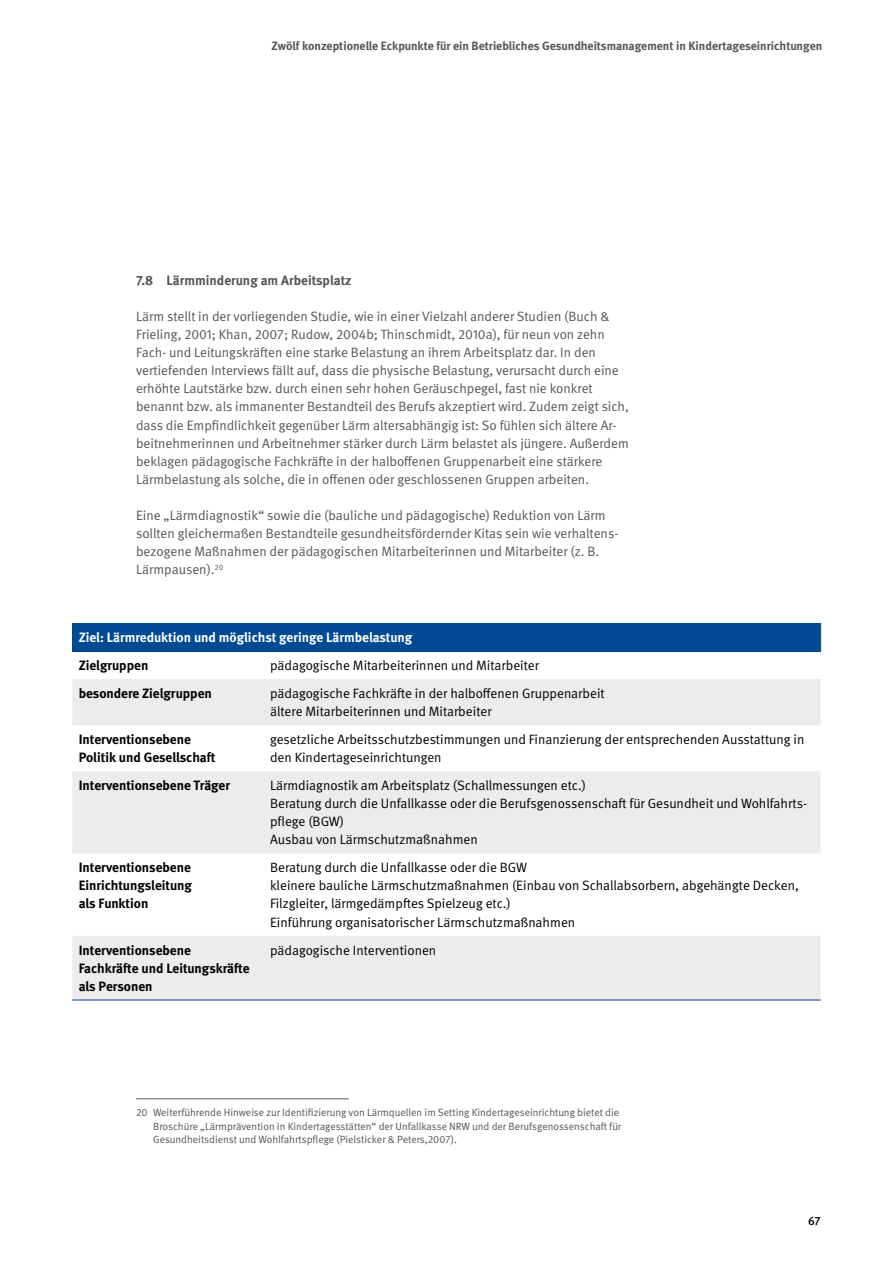
<style>
.page{position:relative;width:893px;height:1263px;background:#fff}
.page>*{position:absolute;margin:0;border:0;box-sizing:border-box;transform-origin:0 0}
.t1{font:13.5px/18.1px "DGUV Meta";color:#565656}
.t2{font:13.5px/18.1px "DGUV Meta";color:#000}
.t3{font:700 13.5px/18.1px "DGUV Meta";color:#000}
.t4{font:700 13.5px "DGUV Meta";color:#fff}
.t5{font:700 13.5px "DGUV Meta";color:#565656}
.t6{font:700 12px "DGUV Meta";color:#565656}
.t7{font:500 12px "DGUV Meta";color:#000}
.t8{font:10.5px/13.5px "DGUV Meta";color:#565656}
</style>
<div class="page">
<div style="left:72px;top:623px;width:749px;height:28px;background:#004993"></div>
<svg style="left:72px;top:679px;width:749px;height:321px;fill:#ececed"></svg>
<svg style="left:820px;top:623px;width:1px;height:28px"></svg>
<hr style="left:72px;top:1000px;width:192px;height:1px;background:#004993">
<hr style="left:264px;top:1000px;width:557px;height:1px;background:#004993">
<hr style="left:136px;top:1098px;width:213px;height:1px;background:#565656">
<p class="t6" style="left:272px;top:39px;width:552px">Zwölf konzeptionelle Eckpunkte für ein Betriebliches Gesundheitsmanagement in Kindertageseinrichtungen</p>
<p class="t5" style="left:136px;top:272px;width:217px">7.8 Lärmminderung am Arbeitsplatz</p>
<p class="t1" style="left:136px;top:308px;width:494px">Lärm stellt in der vorliegenden Studie, wie in einer Vielzahl anderer Studien (Buch &amp; Frieling, 2001; Khan, 2007; Rudow, 2004b; Thinschmidt, 2010a), für neun von zehn Fach- und Leitungskräften eine starke Belastung an ihrem Arbeitsplatz dar. In den vertiefenden Interviews fällt auf, dass die physische Belastung, verursacht durch eine erhöhte Lautstärke bzw. durch einen sehr hohen Geräuschpegel, fast nie konkret benannt bzw. als immanenter Bestandteil des Berufs akzeptiert wird. Zudem zeigt sich, dass die Empfindlichkeit gegenüber Lärm altersabhängig ist: So fühlen sich ältere Ar&shy;beitnehmerinnen und Arbeitnehmer stärker durch Lärm belastet als jüngere. Außerdem beklagen pädagogische Fachkräfte in der halboffenen Gruppenarbeit eine stärkere Lärmbelastung als solche, die in offenen oder geschlossenen Gruppen arbeiten.</p>
<p class="t1" style="left:136px;top:506px;width:484px">Eine „Lärmdiagnostik“ sowie die (bauliche und pädagogische) Reduktion von Lärm sollten gleichermaßen Bestandteile gesundheitsfördernder Kitas sein wie verhaltens&shy;bezogene Maßnahmen der pädagogischen Mitarbeiterinnen und Mitarbeiter (z. B.<br>Lärmpausen).<sup>20</sup></p>
<p class="t4" style="left:79px;top:629px;width:335px">Ziel: Lärmreduktion und möglichst geringe Lärmbelastung</p>
<p class="t3" style="left:79px;top:656px;width:71px">Zielgruppen</p>
<p class="t2" style="left:270px;top:656px;width:270px">pädagogische Mitarbeiterinnen und Mitarbeiter</p>
<p class="t3" style="left:79px;top:684px;width:135px">besondere Zielgruppen</p>
<p class="t2" style="left:270px;top:684px;width:336px">pädagogische Fachkräfte in der halboffenen Gruppenarbeit ältere Mitarbeiterinnen und Mitarbeiter</p>
<p class="t3" style="left:79px;top:730px;width:138px">Interventionsebene<br>Politik und Gesellschaft</p>
<p class="t2" style="left:270px;top:730px;width:536px">gesetzliche Arbeitsschutzbestimmungen und Finanzierung der entsprechenden Ausstattung in den Kindertageseinrichtungen</p>
<p class="t3" style="left:79px;top:777px;width:153px">Interventionsebene Träger</p>
<p class="t2" style="left:270px;top:776px;width:538px">Lärmdiagnostik am Arbeitsplatz (Schallmessungen etc.)<br>Beratung durch die Unfallkasse oder die Berufsgenossenschaft für Gesundheit und Wohlfahrts&shy;pflege (BGW)<br>Ausbau von Lärmschutzmaßnahmen</p>
<p class="t3" style="left:79px;top:859px;width:115px;text-align:justify">Interventionsebene Einrichtungsleitung als Funktion</p>
<p class="t2" style="left:270px;top:859px;width:530px">Beratung durch die Unfallkasse oder die BGW<br>kleinere bauliche Lärmschutzmaßnahmen (Einbau von Schallabsorbern, abgehängte Decken, Filzgleiter, lärmgedämpftes Spielzeug etc.)<br>Einführung organisatorischer Lärmschutzmaßnahmen</p>
<p class="t3" style="left:79px;top:941px;width:173px">Interventionsebene<br>Fachkräfte und Leitungskräfte als Personen</p>
<p class="t2" style="left:270px;top:941px;width:168px">pädagogische Interventionen</p>
<p class="t8" style="left:153px;top:1106px;width:470px;text-indent:-17px">20 Weiterführende Hinweise zur Identifizierung von Lärmquellen im Setting Kindertageseinrichtung bietet die<br>Broschüre „Lärmprävention in Kindertagesstätten“ der Unfallkasse NRW und der Berufsgenossenschaft für<br>Gesundheitsdienst und Wohlfahrtspflege (Pielsticker &amp; Peters,2007).</p>
<p class="t7" style="left:808px;top:1213px;width:14px">67</p>
</div>
